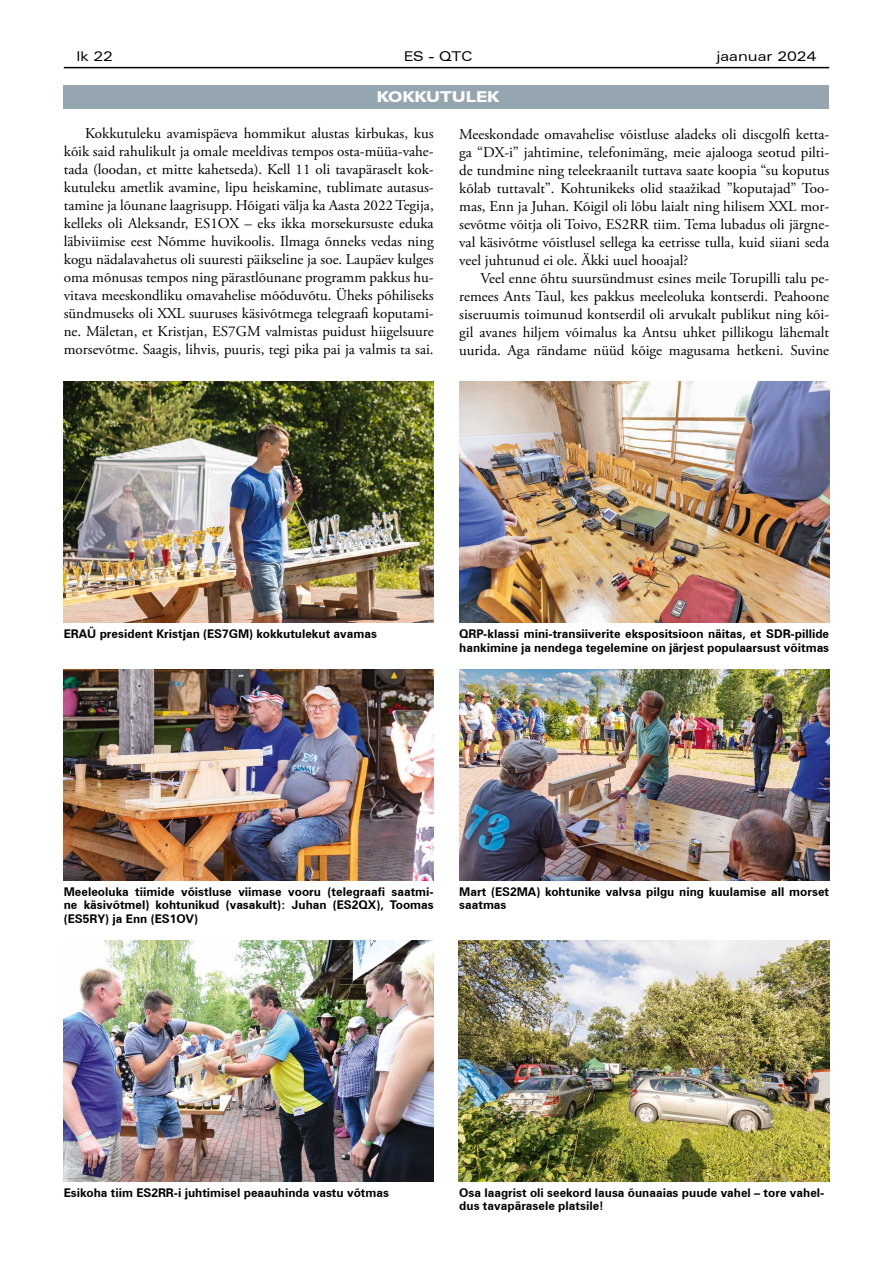
<style>
.page{position:relative;width:893px;height:1263px;background:#fff}
.page>*{position:absolute;margin:0;border:0;box-sizing:border-box;transform-origin:0 0}
.t1{font:15px/18px "Adobe Garamond Pro";color:#000;text-align:justify}
.t2{font:900 expanded 15px "Zurich BT";color:#fff}
.t3{font:expanded 13.5px "Zurich BT";color:#000}
.t4{font:700 12px/13.5px "Zurich BT";color:#000}
</style>
<div class="page">
<hr style="left:64px;top:67px;width:765px;height:1px;background:#000">
<div style="left:64px;top:85px;width:765px;height:23px;background:#95a6b0"></div>
<img style="left:459px;top:940px;width:370px;height:241px">
<img style="left:64px;top:940px;width:370px;height:241px">
<img style="left:64px;top:669px;width:370px;height:211px">
<img style="left:459px;top:669px;width:370px;height:211px">
<img style="left:64px;top:381px;width:370px;height:242px">
<img style="left:459px;top:381px;width:370px;height:242px">
<p class="t3" style="left:77px;top:49px;width:38px">lk 22</p>
<p class="t3" style="left:404px;top:49px;width:70px">ES - QTC</p>
<p class="t3" style="left:716px;top:49px;width:102px">jaanuar 2024</p>
<p class="t2" style="left:377px;top:88px;width:124px">KOKKUTULEK</p>
<p class="t1" style="left:64px;top:125px;width:371px;text-indent:21px">Kokkutuleku avamispäeva hommikut alustas kirbukas, kus kõik said rahulikult ja omale meeldivas tempos osta-müüa-vahe&shy;tada (loodan, et mitte kahetseda). Kell 11 oli tavapäraselt kok&shy;kutuleku ametlik avamine, lipu heiskamine, tublimate autasus&shy;tamine ja lõunane laagrisupp. Hõigati välja ka Aasta 2022 Tegija, kelleks oli Aleksandr, ES1OX – eks ikka morsekursuste eduka läbiviimise eest Nõmme huvikoolis. Ilmaga õnneks vedas ning kogu nädalavahetus oli suuresti päikseline ja soe. Laupäev kulges oma mõnusas tempos ning pärastlõunane programm pakkus hu&shy;vitava meeskondliku omavahelise mõõduvõtu. Üheks põhiliseks sündmuseks oli XXL suuruses käsivõtmega telegraafi koputami&shy;ne. Mäletan, et Kristjan, ES7GM valmistas puidust hiigelsuure morsevõtme. Saagis, lihvis, puuris, tegi pika pai ja valmis ta sai.</p>
<p class="t1" style="left:459px;top:126px;width:371px">Meeskondade omavahelise võistluse aladeks oli discgolfi ketta&shy;ga “DX-i” jahtimine, telefonimäng, meie ajalooga seotud pilti&shy;de tundmine ning teleekraanilt tuttava saate koopia “su koputus kõlab tuttavalt”. Kohtunikeks olid staažikad ”koputajad” Too&shy;mas, Enn ja Juhan. Kõigil oli lõbu laialt ning hilisem XXL mor&shy;sevõtme võitja oli Toivo, ES2RR tiim. Tema lubadus oli järgne&shy;val käsivõtme võistlusel sellega ka eetrisse tulla, kuid siiani seda veel juhtunud ei ole. Äkki uuel hooajal?</p>
<p class="t1" style="left:459px;top:270px;width:371px;text-indent:21px">Veel enne õhtu suursündmust esines meile Torupilli talu pe&shy;remees Ants Taul, kes pakkus meeleoluka kontserdi. Peahoone siseruumis toimunud kontserdil oli arvukalt publikut ning kõi&shy;gil avanes hiljem võimalus ka Antsu uhket pillikogu lähemalt uurida. Aga rändame nüüd kõige magusama hetkeni. Suvine</p>
<p class="t4" style="left:64px;top:627px;width:315px">ERAÜ president Kristjan (ES7GM) kokkutulekut avamas</p>
<p class="t4" style="left:459px;top:627px;width:371px">QRP-klassi mini-transiiverite ekspositsioon näitas, et SDR-pillide hankimine ja nendega tegelemine on järjest populaarsust võitmas</p>
<p class="t4" style="left:64px;top:884px;width:371px;text-align:justify">Meeleoluka tiimide võistluse viimase vooru (telegraafi saatmi&shy;ne käsivõtmel) kohtunikud (vasakult): Juhan (ES2QX), Toomas (ES5RY) ja Enn (ES1OV)</p>
<p class="t4" style="left:459px;top:884px;width:371px">Mart (ES2MA) kohtunike valvsa pilgu ning kuulamise all morset saatmas</p>
<p class="t4" style="left:64px;top:1185px;width:327px">Esikoha tiim ES2RR-i juhtimisel peaauhinda vastu võtmas</p>
<p class="t4" style="left:459px;top:1185px;width:367px">Osa laagrist oli seekord lausa õunaaias puude vahel – tore vahel&shy;dus tavapärasele platsile!</p>
</div>
